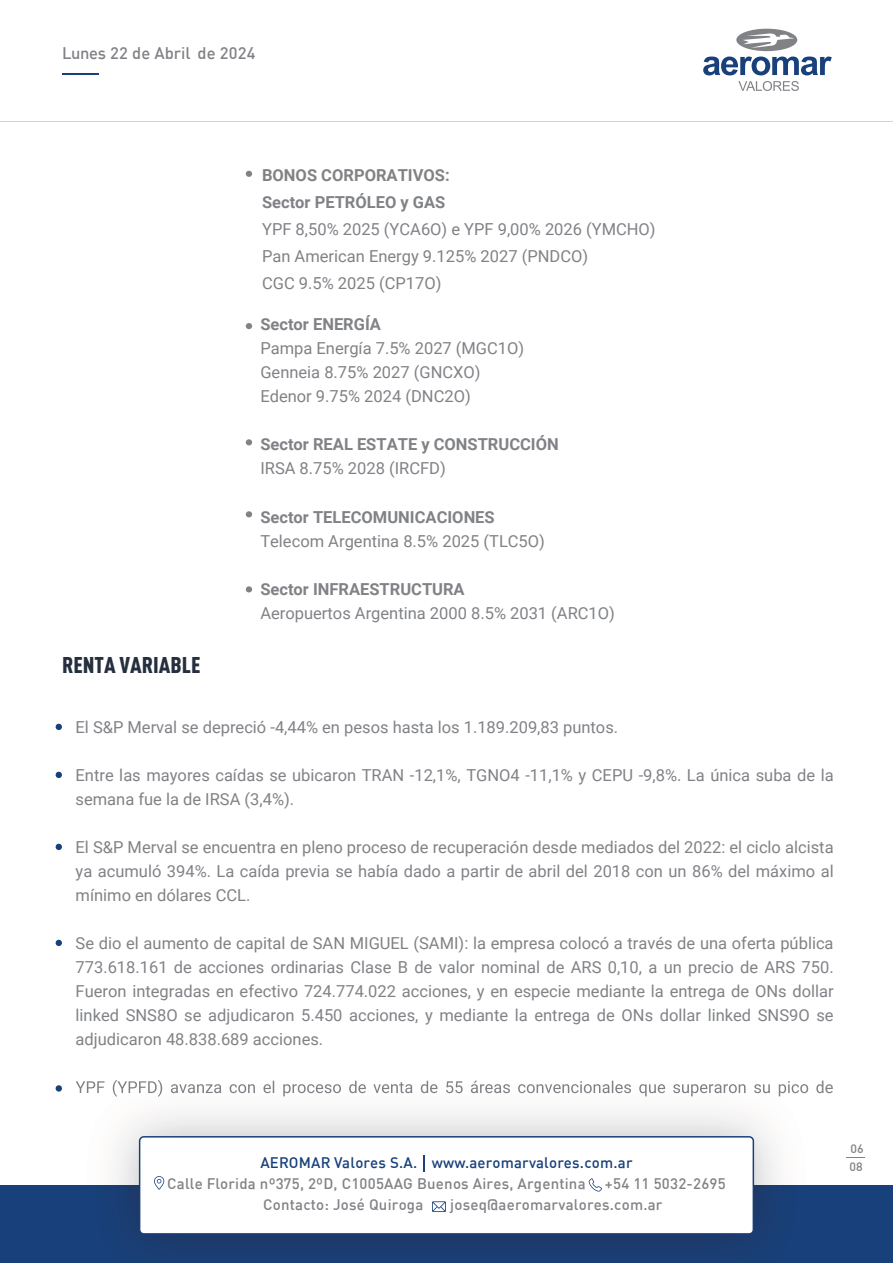
<style>
.page{position:relative;width:893px;height:1263px;background:#fff}
.page>*{position:absolute;margin:0;border:0;box-sizing:border-box;transform-origin:0 0}
.t1{font:900 condensed 22.5px "DIN Pro";color:#262f3e}
.t2{font:16.5px/24px "Roboto";color:#808286}
.t3{font:700 16.5px/27px "Roboto";color:#808286}
.t4{font:500 16.5px "DIN";color:#808286}
.t5{font:500 15px "DIN";letter-spacing:.015em;color:#808286}
.t6{font:500 15px "DIN";letter-spacing:.015em;color:#18407b}
.t7{font:500 12px "DIN";color:#808286}
</style>
<div class="page">
<svg style="left:56px;top:1085px;width:6px;height:6px"></svg>
<svg style="left:56px;top:940px;width:6px;height:6px"></svg>
<svg style="left:56px;top:844px;width:6px;height:6px"></svg>
<svg style="left:56px;top:772px;width:6px;height:6px"></svg>
<svg style="left:56px;top:724px;width:6px;height:6px"></svg>
<svg style="left:246px;top:586px;width:6px;height:6px"></svg>
<svg style="left:246px;top:171px;width:6px;height:6px"></svg>
<svg style="left:246px;top:511px;width:6px;height:6px"></svg>
<hr style="left:0;top:121px;width:893px;height:1px;background:#d3d3d5">
<svg style="left:703px;top:57px;width:129px;height:18px"></svg>
<svg style="left:738px;top:81px;width:61px;height:10px"></svg>
<div style="left:736px;top:29px;width:61px;height:22px;background:#808286;border-radius:50%"></div>
<svg style="left:743px;top:33px;width:51px;height:15px"></svg>
<hr style="left:62px;top:73px;width:37px;height:2px;background:#18407b">
<div style="left:0;top:1185px;width:893px;height:78px;background:#18407b"></div>
<img style="left:76px;top:1080px;width:742px;height:17px">
<svg style="left:139px;top:1136px;width:615px;height:98px"></svg>
<svg style="left:424px;top:1155px;width:1px;height:17px"></svg>
<svg style="left:432px;top:1201px;width:14px;height:11px"></svg>
<svg style="left:589px;top:1178px;width:13px;height:13px"></svg>
<svg style="left:154px;top:1176px;width:10px;height:14px"></svg>
<svg style="left:846px;top:1157px;width:19px;height:1px"></svg>
<svg style="left:246px;top:323px;width:6px;height:6px"></svg>
<svg style="left:246px;top:439px;width:6px;height:6px"></svg>
<p class="t4" style="left:62px;top:43px;width:195px">Lunes 22 de Abril de 2024</p>
<p class="t3" style="left:262px;top:161px;width:189px">BONOS CORPORATIVOS:<br>Sector PETRÓLEO y GAS</p>
<p class="t2" style="left:262px;top:215px;width:395px;line-height:27px">YPF 8,50% 2025 (YCA6O) e YPF 9,00% 2026 (YMCHO)<br>Pan American Energy 9.125% 2027 (PNDCO)<br>CGC 9.5% 2025 (CP17O)</p>
<p class="t3" style="left:260px;top:310px;width:122px">Sector ENERGÍA</p>
<p class="t2" style="left:260px;top:336px;width:265px">Pampa Energía 7.5% 2027 (MGC1O)<br>Genneia 8.75% 2027 (GNCXO)<br>Edenor 9.75% 2024 (DNC2O)</p>
<p class="t3" style="left:260px;top:430px;width:300px">Sector REAL ESTATE y CONSTRUCCIÓN</p>
<p class="t2" style="left:260px;top:456px;width:187px">IRSA 8.75% 2028 (IRCFD)</p>
<h1 class="t1" style="left:62px;top:648px;width:140px">RENTA VARIABLE</h1>
<p class="t3" style="left:260px;top:503px;width:236px">Sector TELECOMUNICACIONES</p>
<p class="t2" style="left:260px;top:528px;width:286px">Telecom Argentina 8.5% 2025 (TLC5O)</p>
<p class="t3" style="left:260px;top:575px;width:206px">Sector INFRAESTRUCTURA</p>
<p class="t2" style="left:260px;top:600px;width:356px">Aeropuertos Argentina 2000 8.5% 2031 (ARC1O)</p>
<p class="t2" style="left:76px;top:714px;width:544px">El S&amp;P Merval se depreció -4,44% en pesos hasta los 1.189.209,83 puntos.</p>
<p class="t2" style="left:76px;top:762px;width:760px">Entre las mayores caídas se ubicaron TRAN -12,1%, TGNO4 -11,1% y CEPU -9,8%. La única suba de la semana fue la de IRSA (3,4%).</p>
<p class="t2" style="left:76px;top:834px;width:760px;text-align:justify">El S&amp;P Merval se encuentra en pleno proceso de recuperación desde mediados del 2022: el ciclo alcista ya acumuló 394%. La caída previa se había dado a partir de abril del 2018 con un 86% del máximo al mínimo en dólares CCL.</p>
<p class="t2" style="left:76px;top:930px;width:760px;text-align:justify">Se dio el aumento de capital de SAN MIGUEL (SAMI): la empresa colocó a través de una oferta pública 773.618.161 de acciones ordinarias Clase B de valor nominal de ARS 0,10, a un precio de ARS 750.<br>Fueron integradas en efectivo 724.774.022 acciones, y en especie mediante la entrega de ONs dollar linked SNS8O se adjudicaron 5.450 acciones, y mediante la entrega de ONs dollar linked SNS9O se adjudicaron 48.838.689 acciones.</p>
<p class="t6" style="left:260px;top:1153px;width:374px">AEROMAR Valores S.A. www.aeromarvalores.com.ar</p>
<p class="t5" style="left:167px;top:1174px;width:420px">Calle Florida nº375, 2ºD, C1005AAG Buenos Aires, Argentina</p>
<p class="t5" style="left:605px;top:1174px;width:122px">+54 11 5032-2695</p>
<p class="t5" style="left:263px;top:1195px;width:162px">Contacto: José Quiroga</p>
<p class="t5" style="left:450px;top:1195px;width:214px">joseq@aeromarvalores.com.ar</p>
<p class="t7" style="left:850px;top:1141px;width:15px">06</p>
<p class="t7" style="left:849px;top:1159px;width:15px">08</p>
</div>
